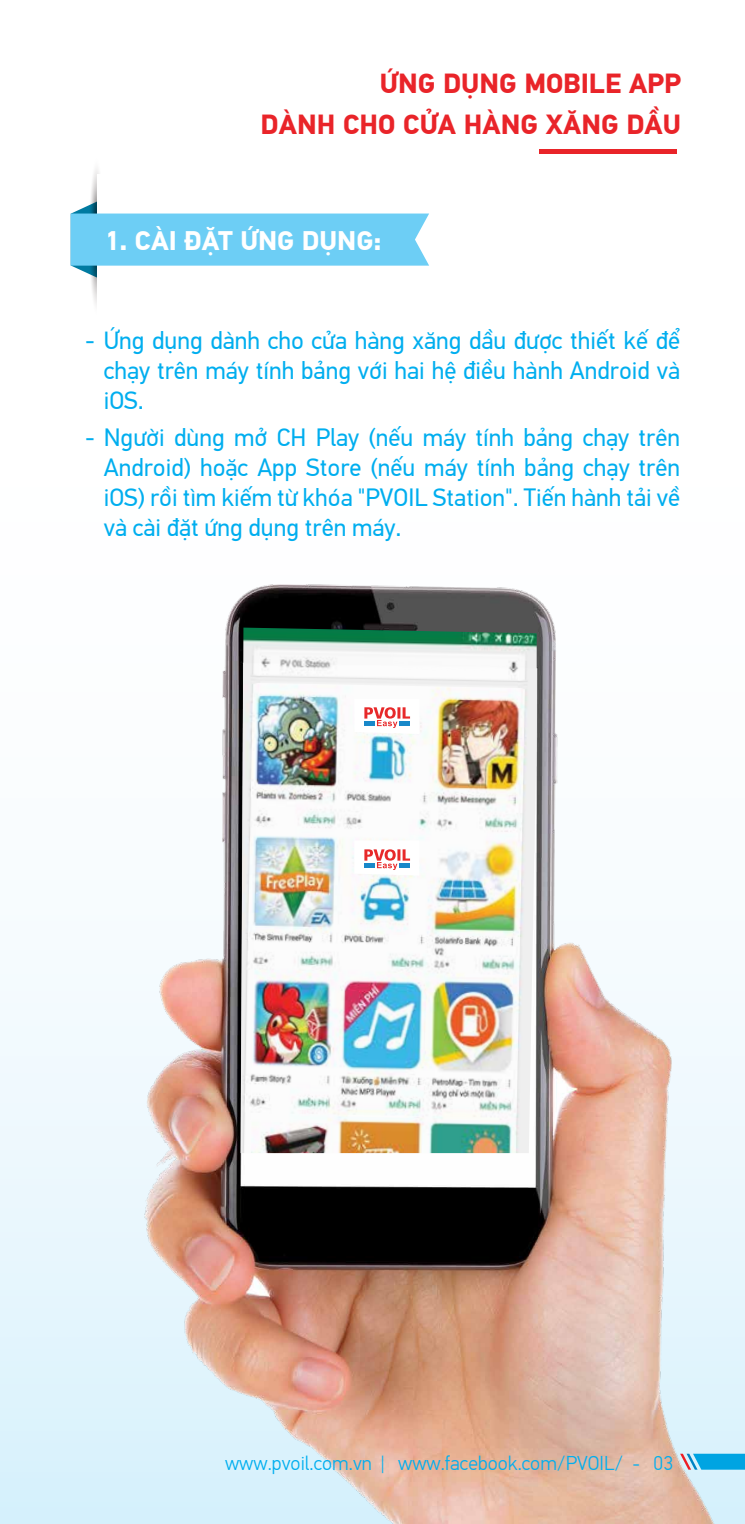
<style>
.page{position:relative;width:745px;height:1524px;background:#fff}
.page>*{position:absolute;margin:0;border:0;box-sizing:border-box;transform-origin:0 0}
.t1{font:700 27.5px/41.5px "SVN PF Din Text Pro";color:#e92429;text-align:right}
.t2{font:700 26.75px "SVN PF Din Text Pro";color:#fff}
.t3{font:25px/30px "SVN PF Din Text Pro";color:#00aeef;text-align:justify}
.t4{font:300 20px "SVN PF Din Text Pro";color:#00aeef}
</style>
<div class="page">
<div style="left:0;top:0;width:744px;height:1524px;background:linear-gradient(to bottom,#fff,#e2f4fc)"></div>
<img style="left:144px;top:584px;width:600px;height:940px">
<img style="left:240px;top:627px;width:296px;height:526px">
<svg style="left:354px;top:699px;width:65px;height:35px"></svg>
<svg style="left:354px;top:840px;width:65px;height:35px"></svg>
<svg style="left:88px;top:155px;width:16px;height:163px"></svg>
<div style="left:97px;top:174px;width:46px;height:143px;background:#fff"></div>
<svg style="left:71px;top:199px;width:358px;height:81px"></svg>
<svg style="left:679px;top:1453px;width:65px;height:16px"></svg>
<hr style="left:538px;top:150px;width:138px;height:4px;background:#e92429">
<p class="t1" style="left:260px;top:62px;width:421px">ỨNG DỤNG MOBILE APP<br>DÀNH CHO CỬA HÀNG XĂNG DẦU</p>
<p class="t2" style="left:104px;top:221px;width:278px">1. CÀI ĐẶT ỨNG DỤNG:</p>
<p class="t3" style="left:104px;top:323px;width:577px;text-indent:-19px">- Ứng dụng dành cho cửa hàng xăng dầu được thiết kế để chạy trên máy tính bảng với hai hệ điều hành Android và iOS.</p>
<p class="t3" style="left:104px;top:421px;width:577px;text-indent:-19px">- Người dùng mở CH Play (nếu máy tính bảng chạy trên Android) hoặc App Store (nếu máy tính bảng chạy trên iOS) rồi tìm kiếm từ khóa "PVOIL Station". Tiến hành tải về và cài đặt ứng dụng trên máy.</p>
<p class="t4" style="left:225px;top:1448px;width:449px">www.pvoil.com.vn | www.facebook.com/PVOIL/ - 03</p>
</div>
